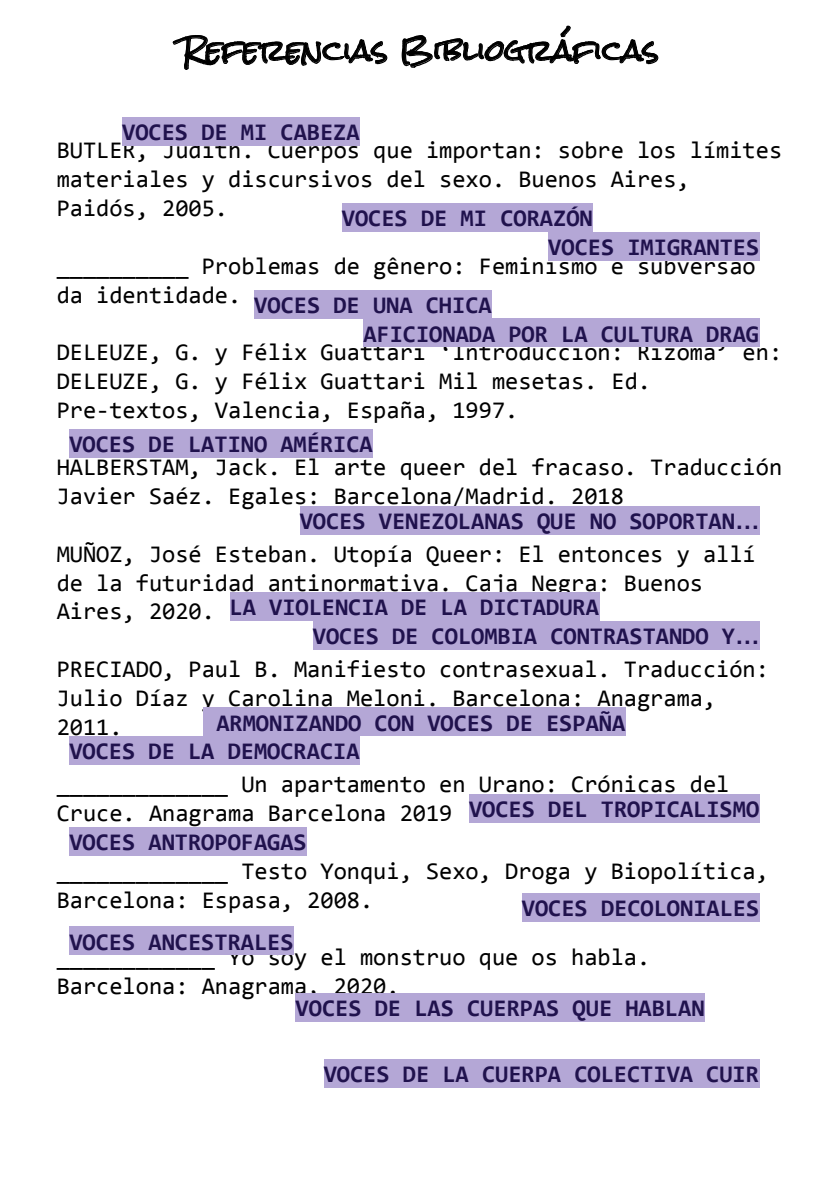
<style>
.page{position:relative;width:840px;height:1191px;background:#fff}
.page>*{position:absolute;margin:0;border:0;box-sizing:border-box;transform-origin:0 0}
.t1{font:28px "Rock Salt";color:#000}
.t2{font:24px/28.8px "Consolas";color:#000}
.t3{font:700 24px/28.8px "Consolas";color:#20124d}
.s1{font-style:italic}
.s2{font-family:"Arial"}
</style>
<div class="page">
<div style="left:122px;top:117px;width:238px;height:29px;background:#b4a7d6"></div>
<div style="left:341px;top:203px;width:251px;height:29px;background:#b4a7d6"></div>
<div style="left:548px;top:232px;width:211px;height:29px;background:#b4a7d6"></div>
<div style="left:254px;top:290px;width:238px;height:28px;background:#b4a7d6"></div>
<div style="left:363px;top:318px;width:396px;height:29px;background:#b4a7d6"></div>
<div style="left:69px;top:429px;width:304px;height:29px;background:#b4a7d6"></div>
<div style="left:299px;top:506px;width:460px;height:28px;background:#b4a7d6"></div>
<div style="left:229px;top:592px;width:370px;height:29px;background:#b4a7d6"></div>
<div style="left:313px;top:621px;width:446px;height:29px;background:#b4a7d6"></div>
<div style="left:203px;top:707px;width:422px;height:29px;background:#b4a7d6"></div>
<div style="left:69px;top:736px;width:291px;height:29px;background:#b4a7d6"></div>
<div style="left:469px;top:794px;width:290px;height:28px;background:#b4a7d6"></div>
<div style="left:69px;top:827px;width:238px;height:29px;background:#b4a7d6"></div>
<div style="left:521px;top:893px;width:238px;height:29px;background:#b4a7d6"></div>
<div style="left:69px;top:926px;width:225px;height:29px;background:#b4a7d6"></div>
<div style="left:295px;top:992px;width:409px;height:29px;background:#b4a7d6"></div>
<div style="left:323px;top:1059px;width:436px;height:28px;background:#b4a7d6"></div>
<p class="t1" style="left:182px;top:35px;width:478px">Referencias Bibliográficas</p>
<p class="t3" style="left:122px;top:118px;width:239px">VOCES DE MI CABEZA</p>
<p class="t2" style="left:57px;top:136px;width:726px">BUTLER, Judith. Cuerpos que importan: sobre los límites materiales y discursivos del sexo. Buenos Aires,<br>Paidós, 2005.</p>
<p class="t2" style="left:57px;top:251px;width:700px">__________ Problemas de gênero: Feminismo e subversão da identidade.</p>
<p class="t3" style="left:548px;top:204px;width:212px;text-indent:-206px">VOCES DE MI CORAZÓN<br>VOCES IMIGRANTES</p>
<p class="t3" style="left:363px;top:291px;width:397px;text-indent:-109px">VOCES DE UNA CHICA<br>AFICIONADA POR LA CULTURA DRAG</p>
<p class="t2" style="left:57px;top:338px;width:726px">DELEUZE, G. y Félix Guattari ‘Introducción: Rizoma’ en:<br>DELEUZE, G. y Félix Guattari Mil mesetas<span class="s1">.</span> Ed.<br>Pre-textos, Valencia, España, 1997.</p>
<p class="t2" style="left:57px;top:453px;width:726px">HALBERSTAM, Jack. El arte queer del fracaso. Traducción<br>Javier Saéz. Egales: Barcelona/Madrid. 2018</p>
<p class="t2" style="left:57px;top:539px;width:700px">MUÑOZ, José Esteban. Utopía Queer: El entonces y allí de la futuridad antinormativa. Caja Negra: Buenos<br>Aires, 2020.</p>
<p class="t2" style="left:57px;top:655px;width:713px">PRECIADO, Paul B. Manifiesto contrasexual. Traducción:<br>Julio Díaz y Carolina Meloni. Barcelona: Anagrama,<br>2011.</p>
<p class="t3" style="left:69px;top:430px;width:305px">VOCES DE LATINO AMÉRICA</p>
<p class="t3" style="left:299px;top:507px;width:461px">VOCES VENEZOLANAS QUE NO SOPORTAN<span class="s2">…</span></p>
<p class="t3" style="left:313px;top:593px;width:448px;text-indent:-83px">LA VIOLENCIA DE LA DICTADURA<br>VOCES DE COLOMBIA CONTRASTANDO Y<span class="s2">…</span></p>
<p class="t3" style="left:69px;top:708px;width:557px;text-indent:147px">ARMONIZANDO CON VOCES DE ESPAÑA<br>VOCES DE LA DEMOCRACIA</p>
<p class="t2" style="left:57px;top:770px;width:673px">_____________ Un apartamento en Urano: Crónicas del<br>Cruce. Anagrama Barcelona 2019</p>
<p class="t2" style="left:57px;top:856px;width:713px">_____________ Testo Yonqui, Sexo, Droga y Biopolítica,<br>Barcelona: Espasa, 2008.</p>
<p class="t2" style="left:57px;top:943px;width:594px">____________ Yo soy el monstruo que os habla.<br>Barcelona: Anagrama, 2020.</p>
<p class="t3" style="left:469px;top:795px;width:291px">VOCES DEL TROPICALISMO</p>
<p class="t3" style="left:69px;top:828px;width:239px">VOCES ANTROPOFAGAS</p>
<p class="t3" style="left:521px;top:894px;width:239px">VOCES DECOLONIALES</p>
<p class="t3" style="left:69px;top:927px;width:226px">VOCES ANCESTRALES</p>
<p class="t3" style="left:295px;top:993px;width:410px">VOCES DE LAS CUERPAS QUE HABLAN</p>
<p class="t3" style="left:323px;top:1059px;width:436px">VOCES DE LA CUERPA COLECTIVA CUIR</p>
</div>
